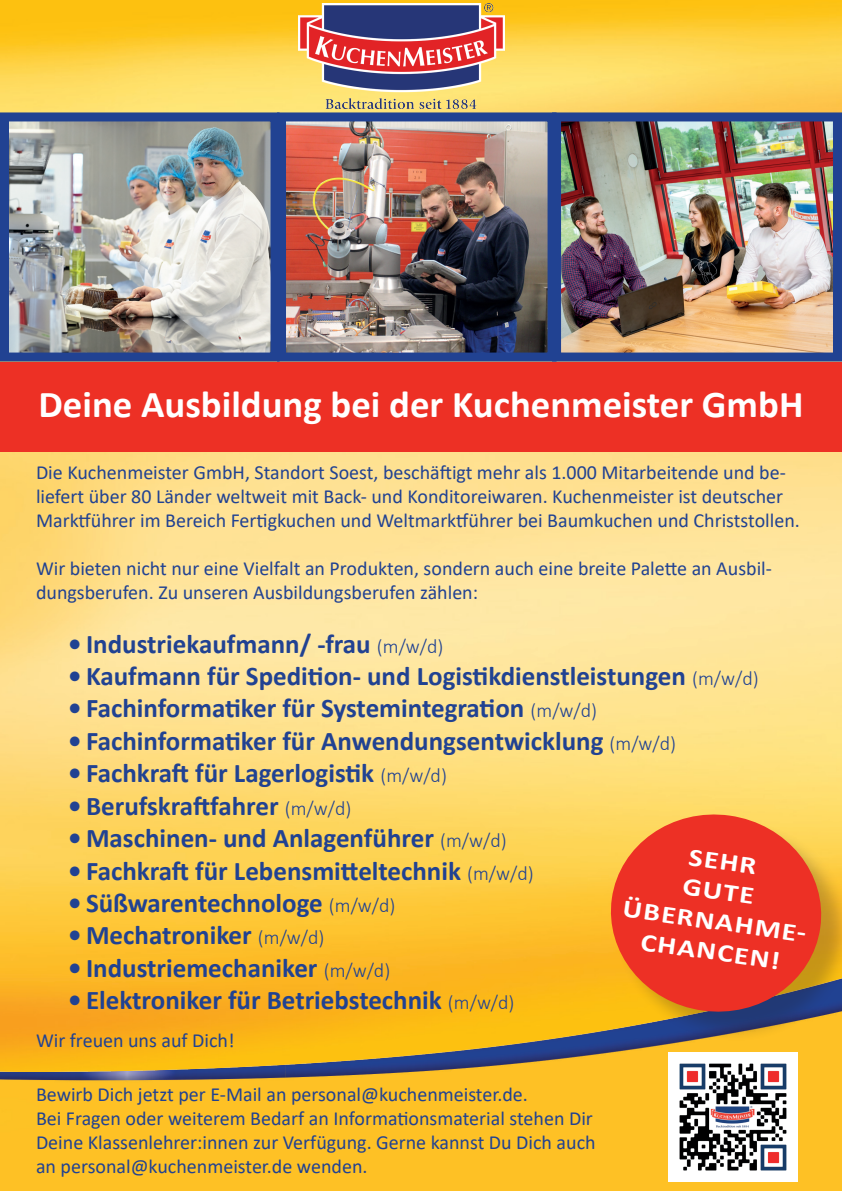
<style>
.page{position:relative;width:842px;height:1191px;background:#fff}
.page>*{position:absolute;margin:0;border:0;box-sizing:border-box;transform-origin:0 0}
.t1{font:700 38px "Calibri";color:#fff}
.t2{font:700 27px "Calibri";color:#214292}
.t3{font:700 25.2px "Calibri";color:#fff;scale:1.19 1}
.t4{font:20px/24px "Calibri";color:#214292}
.s1{font-weight:300;font-size:20px}
</style>
<div class="page">
<img style="left:0;top:0;width:842px;height:896px">
<img style="left:298px;top:4px;width:206px;height:104px">
<img style="left:0;top:896px;width:842px;height:295px">
<img style="left:10px;top:122px;width:260px;height:229px">
<div style="left:0;top:112px;width:280px;height:249px;border:9px solid #214292"></div>
<img style="left:287px;top:122px;width:259px;height:229px">
<div style="left:277px;top:112px;width:279px;height:249px;border:9px solid #214292"></div>
<img style="left:562px;top:122px;width:270px;height:229px">
<div style="left:552px;top:112px;width:290px;height:249px;border:9px solid #214292"></div>
<div style="left:0;top:362px;width:842px;height:89px;background:#ed3025"></div>
<div style="left:615px;top:818px;width:227px;height:224px;background:#231f20;opacity:.25"></div>
<svg style="left:603px;top:806px;width:226px;height:211px;background:#e55830"></svg>
<img style="left:669px;top:1052px;width:129px;height:129px">
<h1 class="t1" style="left:38px;top:377px;width:766px">Deine Ausbildung bei der Kuchenmeister GmbH</h1>
<p class="t4" style="left:36px;top:459px;width:765px">Die Kuchenmeister GmbH, Standort Soest, beschäftigt mehr als 1.000 Mitarbeitende und be&shy;liefert über 80 Länder weltweit mit Back- und Konditoreiwaren. Kuchenmeister ist deutscher<br>Marktführer im Bereich Fertigkuchen und Weltmarktführer bei Baumkuchen und Christstollen.</p>
<p class="t4" style="left:36px;top:555px;width:737px">Wir bieten nicht nur eine Vielfalt an Produkten, sondern auch eine breite Palette an Ausbil&shy;dungsberufen. Zu unseren Ausbildungsberufen zählen:</p>
<h2 class="t2" style="left:68px;top:624px;width:377px">• Industriekaufmann/ -frau <span class="s1">(m/w/d)</span></h2>
<h2 class="t2" style="left:68px;top:657px;width:692px">• Kaufmann für Spedition- und Logistikdienstleistungen <span class="s1">(m/w/d)</span></h2>
<h2 class="t2" style="left:68px;top:689px;width:531px">• Fachinformatiker für Systemintegration <span class="s1">(m/w/d)</span></h2>
<h2 class="t2" style="left:68px;top:722px;width:610px">• Fachinformatiker für Anwendungsentwicklung <span class="s1">(m/w/d)</span></h2>
<h2 class="t2" style="left:68px;top:754px;width:380px">• Fachkraft für Lagerlogistik <span class="s1">(m/w/d)</span></h2>
<h2 class="t2" style="left:68px;top:786px;width:285px">• Berufskraftfahrer <span class="s1">(m/w/d)</span></h2>
<h2 class="t2" style="left:68px;top:819px;width:440px">• Maschinen- und Anlagenführer <span class="s1">(m/w/d)</span></h2>
<h2 class="t2" style="left:68px;top:851px;width:467px">• Fachkraft für Lebensmitteltechnik <span class="s1">(m/w/d)</span></h2>
<h2 class="t2" style="left:68px;top:884px;width:329px">• Süßwarentechnologe <span class="s1">(m/w/d)</span></h2>
<h2 class="t2" style="left:68px;top:916px;width:258px">• Mechatroniker <span class="s1">(m/w/d)</span></h2>
<h2 class="t2" style="left:68px;top:948px;width:324px">• Industriemechaniker <span class="s1">(m/w/d)</span></h2>
<h2 class="t2" style="left:68px;top:981px;width:448px">• Elektroniker für Betriebstechnik <span class="s1">(m/w/d)</span></h2>
<p class="t3" style="left:691px;top:838px;width:59px;rotate:8deg">SEHR</p>
<p class="t3" style="left:685px;top:868px;width:62px;rotate:8deg">GUTE</p>
<p class="t3" style="left:626px;top:890px;width:174px;rotate:8deg">ÜBERNAHME-</p>
<p class="t3" style="left:643px;top:923px;width:119px;rotate:8deg">CHANCEN!</p>
<p class="t4" style="left:36px;top:1028px;width:200px">Wir freuen uns auf Dich!</p>
<p class="t4" style="left:36px;top:1082px;width:561px">Bewirb Dich jetzt per E-Mail an personal@kuchenmeister.de.<br>Bei Fragen oder weiterem Bedarf an Informationsmaterial stehen Dir Deine Klassenlehrer:innen zur Verfügung. Gerne kannst Du Dich auch an personal@kuchenmeister.de wenden.</p>
</div>
